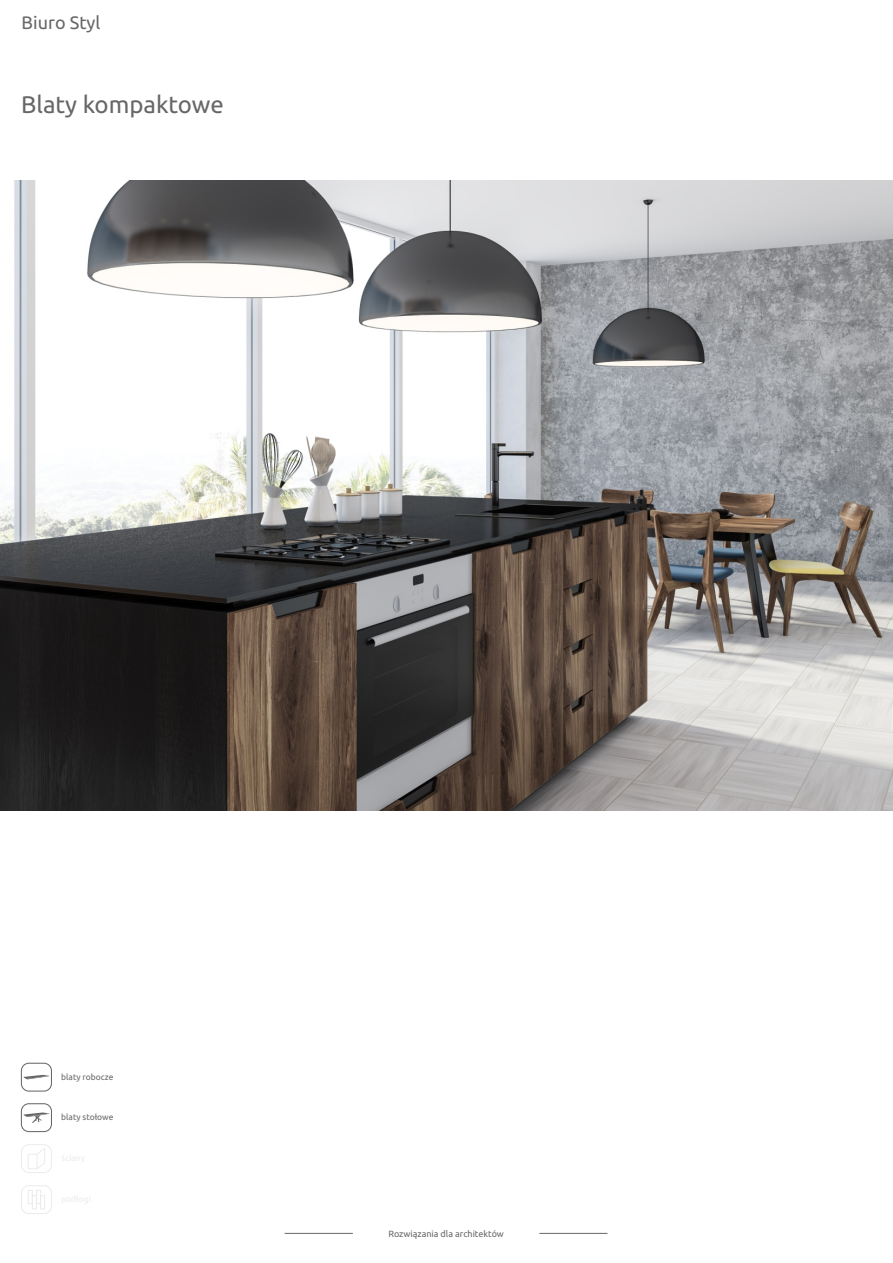
<style>
.page{position:relative;width:893px;height:1263px;background:#fff}
.page>*{position:absolute;margin:0;border:0;box-sizing:border-box;transform-origin:0 0}
.t1{font:24px "Ubuntu";color:#676767}
.t2{font:18px "Ubuntu";color:#676767}
.t3{font:9px "Ubuntu";color:#676767}
.t4{font:8.55px "Ubuntu";color:#676767}
</style>
<div class="page">
<img style="left:0;top:181px;width:893px;height:629px">
<div style="left:21px;top:1063px;width:31px;height:28px;border:1px solid #676767;border-radius:7px"></div>
<svg style="left:24px;top:1075px;width:25px;height:4px"></svg>
<div style="left:21px;top:1103px;width:31px;height:29px;border:1px solid #676767;border-radius:7px"></div>
<svg style="left:24px;top:1112px;width:25px;height:11px"></svg>
<svg style="left:21px;top:1144px;width:31px;height:29px"></svg>
<div style="left:21px;top:1185px;width:31px;height:29px;border:1px solid #ececec;border-radius:7px"></div>
<div style="left:28px;top:1190px;width:5px;height:14px;border:1px solid #ececec"></div>
<div style="left:32px;top:1195px;width:5px;height:14px;border:1px solid #ececec"></div>
<div style="left:36px;top:1190px;width:5px;height:14px;border:1px solid #ececec"></div>
<div style="left:40px;top:1195px;width:5px;height:14px;border:1px solid #ececec"></div>
<hr style="left:285px;top:1233px;width:68px;height:1px;background:#676767">
<hr style="left:539px;top:1233px;width:68px;height:1px;background:#676767">
<h2 class="t2" style="left:22px;top:15px;width:80px">Biuro Styl</h2>
<h1 class="t1" style="left:21px;top:95px;width:204px">Blaty kompaktowe</h1>
<p class="t4" style="left:61px;top:1073px;width:54px">blaty robocze</p>
<p class="t4" style="left:61px;top:1113px;width:54px">blaty stołowe</p>
<p class="t3" style="left:388px;top:1230px;width:117px">Rozwiązania dla architektów</p>
</div>
